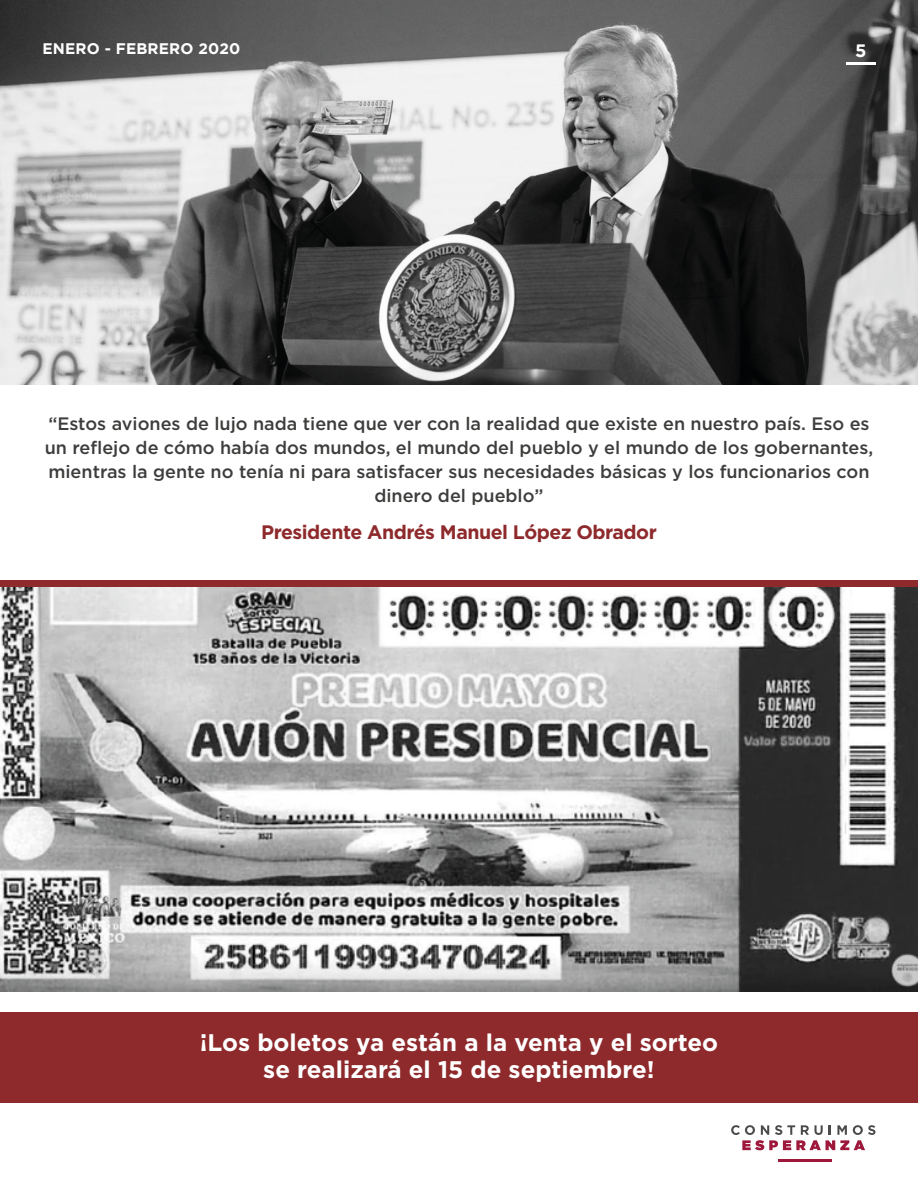
<style>
.page{position:relative;width:918px;height:1188px;background:#fff}
.page>*{position:absolute;margin:0;border:0;box-sizing:border-box;transform-origin:0 0}
.portadacintillo{font:700 24px/27px "Gotham";color:#fff;text-align:center}
.portadacintillo-2{font:700 19.5px "Gotham";letter-spacing:-.025em;color:#8e2a2c}
.portadacintillo-3{font:500 18px/24px "Gotham";color:#3d3d3c;text-align:center}
.t1{font:700 18px "Gotham";color:#fff}
.t2{font:700 15.3px "Gotham";letter-spacing:.01em;color:#fff}
</style>
<div class="page">
<img style="left:0;top:0;width:918px;height:384px">
<hr style="left:846px;top:63px;width:29px;height:2px;background:#fff">
<svg style="left:731px;top:1125px;width:144px;height:25px"></svg>
<hr style="left:779px;top:1159px;width:53px;height:2px;background:#9e183c">
<img style="left:0;top:587px;width:918px;height:404px">
<div style="left:0;top:580px;width:918px;height:7px;background:#8e2a2c"></div>
<div style="left:0;top:1012px;width:918px;height:91px;background:#8e2a2c"></div>
<p class="t2" style="left:43px;top:39px;width:199px">ENERO - FEBRERO 2020</p>
<p class="t1" style="left:855px;top:39px;width:13px">5</p>
<p class="portadacintillo-3" style="left:45px;top:412px;width:830px">“Estos aviones de lujo nada tiene que ver con la realidad que existe en nuestro país. Eso es un reflejo de cómo había dos mundos, el mundo del pueblo y el mundo de los gobernantes, mientras la gente no tenía ni para satisfacer sus necesidades básicas y los funcionarios con dinero del pueblo”</p>
<p class="portadacintillo-2" style="left:261px;top:519px;width:397px">Presidente Andrés Manuel López Obrador</p>
<p class="portadacintillo" style="left:200px;top:1029px;width:520px">¡Los boletos ya están a la venta y el sorteo se realizará el 15 de septiembre!</p>
</div>
